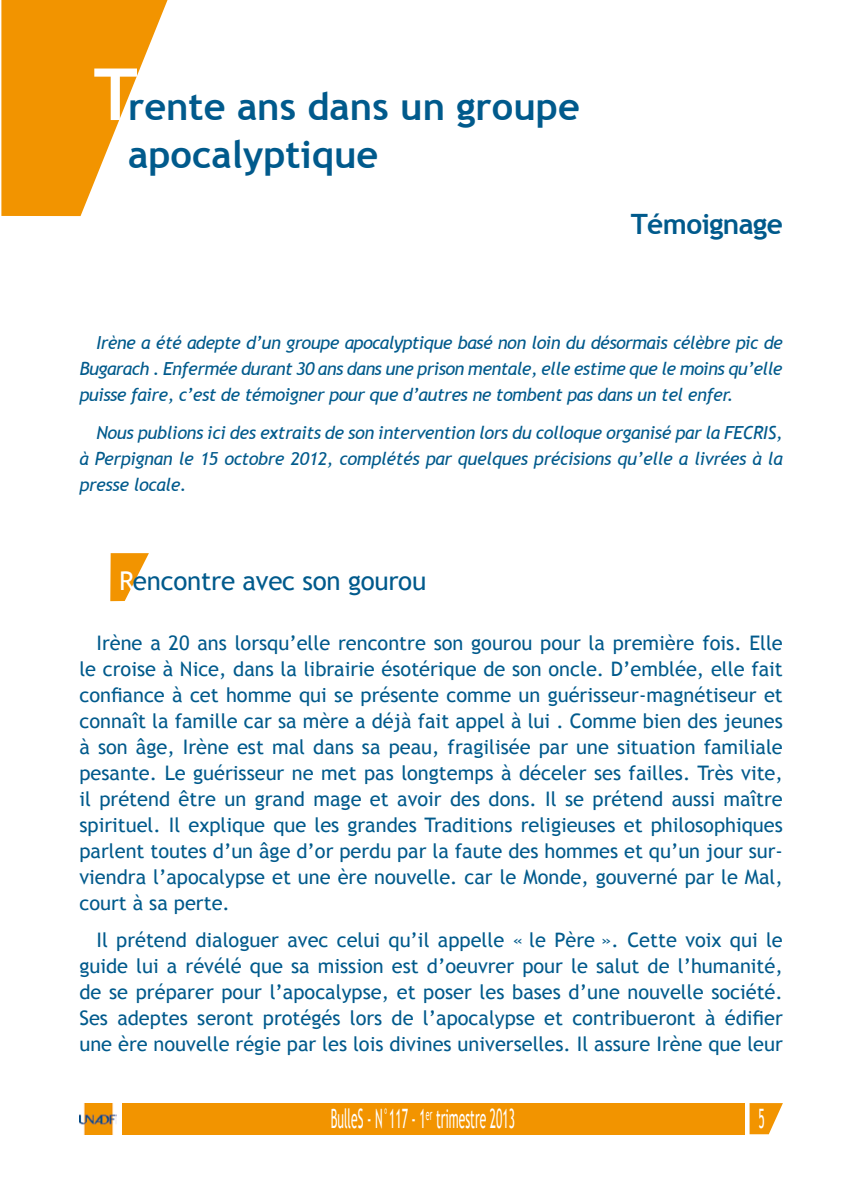
<style>
.page{position:relative;width:851px;height:1191px;background:#fff}
.page>*{position:absolute;margin:0;border:0;box-sizing:border-box;transform-origin:0 0}
.t1{font:700 72px "Trebuchet MS";color:#fff}
.t2{font:700 38px/48px "Trebuchet MS";color:#005a8c}
.t3{font:700 28px "Trebuchet MS";letter-spacing:-.02em;color:#005a8c}
.t4{font:26.8px "Trebuchet MS";color:#fff;scale:.45 1}
.t5{font:26px "Trebuchet MS";letter-spacing:-.01em;color:#005a8c}
.t6{font:20px/26px "Trebuchet MS";color:#005a8c;text-align:justify}
.t7{font:italic 18px/26px "Trebuchet MS";letter-spacing:-.025em;color:#005a8c;text-align:justify}
.s1{color:#fff}
</style>
<div class="page">
<img style="left:79px;top:1103px;width:37px;height:31px">
<div style="left:122px;top:1103px;width:622px;height:31px;background:#f29400"></div>
<svg style="left:1px;top:0;width:167px;height:216px;fill:#f29400"></svg>
<svg style="left:110px;top:553px;width:39px;height:48px"></svg>
<svg style="left:749px;top:1103px;width:33px;height:31px"></svg>
<h1 class="t1" style="left:94px;top:49px;width:46px">T</h1>
<h2 class="t2" style="left:128px;top:83px;width:453px">rente ans dans un groupe apocalyptique</h2>
<h3 class="t3" style="left:630px;top:207px;width:154px">Témoignage</h3>
<p class="t7" style="left:79px;top:330px;width:704px;text-indent:17px">Irène a été adepte d’un groupe apocalyptique basé non loin du désormais célèbre pic de Bugarach . Enfermée durant 30 ans dans une prison mentale, elle estime que le moins qu’elle puisse faire, c’est de témoigner pour que d’autres ne tombent pas dans un tel enfer.</p>
<p class="t7" style="left:79px;top:419px;width:704px;text-indent:17px">Nous publions ici des extraits de son intervention lors du colloque organisé par la FECRIS, à Perpignan le 15 octobre 2012, complétés par quelques précisions qu’elle a livrées à la presse locale.</p>
<h3 class="t5" style="left:119px;top:565px;width:308px"><span class="s1">R</span>encontre avec son gourou</h3>
<p class="t6" style="left:79px;top:630px;width:704px;text-indent:17px">Irène a 20 ans lorsqu’elle rencontre son gourou pour la première fois. Elle le croise à Nice, dans la librairie ésotérique de son oncle. D’emblée, elle fait confiance à cet homme qui se présente comme un guérisseur-magnétiseur et connaît la famille car sa mère a déjà fait appel à lui . Comme bien des jeunes à son âge, Irène est mal dans sa peau, fragilisée par une situation familiale pesante. Le guérisseur ne met pas longtemps à déceler ses failles. Très vite, il prétend être un grand mage et avoir des dons. Il se prétend aussi maître spirituel. Il explique que les grandes Traditions religieuses et philosophiques parlent toutes d’un âge d’or perdu par la faute des hommes et qu’un jour sur&shy;viendra l’apocalypse et une ère nouvelle. car le Monde, gouverné par le Mal, court à sa perte.</p>
<p class="t6" style="left:79px;top:927px;width:704px;text-indent:17px">Il prétend dialoguer avec celui qu’il appelle « le Père ». Cette voix qui le guide lui a révélé que sa mission est d’oeuvrer pour le salut de l’humanité, de se préparer pour l’apocalypse, et poser les bases d’une nouvelle société.<br>Ses adeptes seront protégés lors de l’apocalypse et contribueront à édifier une ère nouvelle régie par les lois divines universelles. Il assure Irène que leur</p>
<h3 class="t4" style="left:331px;top:1103px;width:411px">BulleS - N°117 - 1<sup>er</sup> trimestre 2013</h3>
</div>
